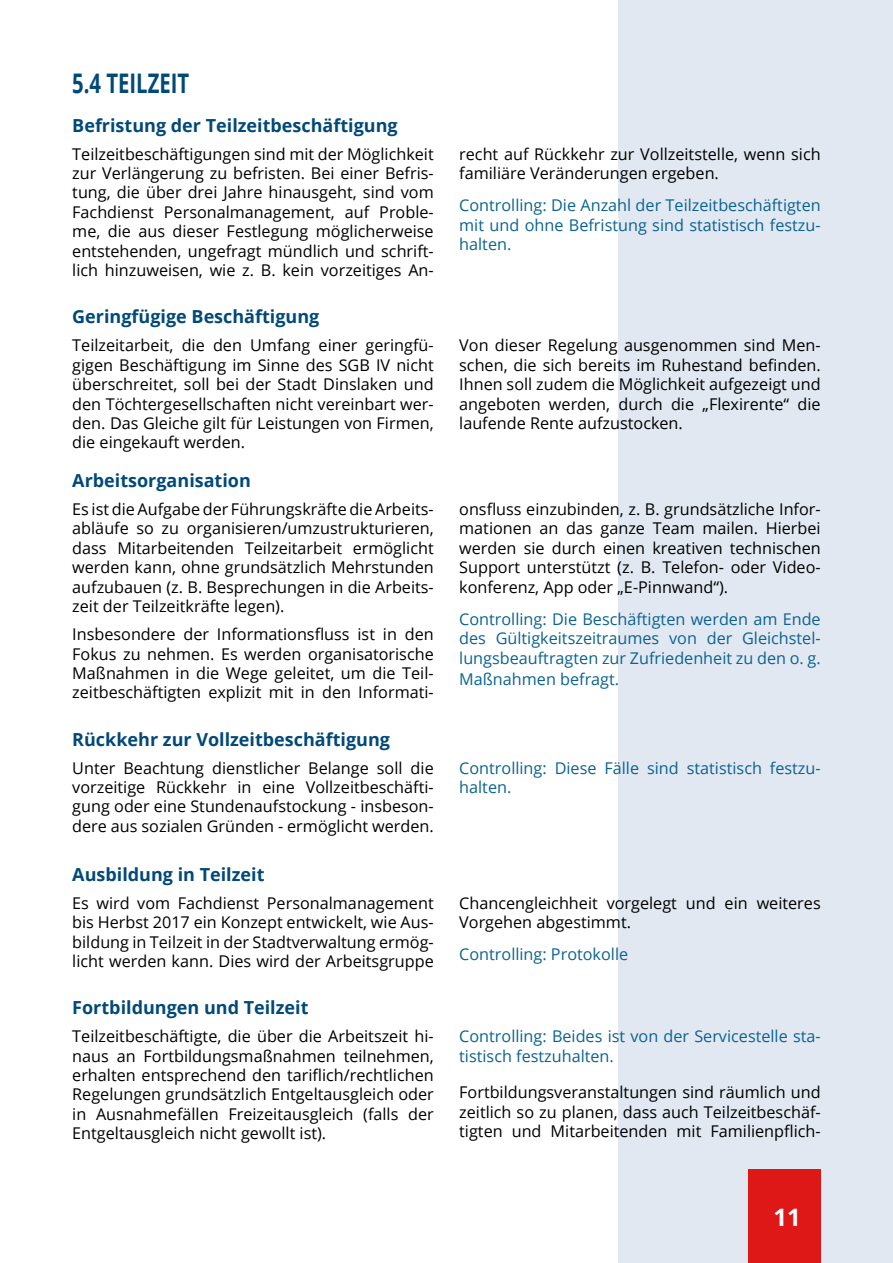
<style>
.page{position:relative;width:893px;height:1263px;background:#fff}
.page>*{position:absolute;margin:0;border:0;box-sizing:border-box;transform-origin:0 0}
.t1{font:700 27px "Open Sans";color:#004978;scale:.75 1}
.t2{font:700 24px "Open Sans";color:#fff}
.t3{font:700 18px "Open Sans";color:#004978}
.t4{font:16.2px/19.5px "Open Sans";color:#000;text-align:justify}
.t5{font:16.2px/19.5px "Open Sans";color:#0b6390;text-align:justify}
</style>
<div class="page">
<div style="left:619px;top:0;width:274px;height:1263px;background:#e1e8f1"></div>
<div style="left:748px;top:1169px;width:73px;height:94px;background:#de1817"></div>
<h1 class="t1" style="left:72px;top:64px;width:157px">5.4 TEILZEIT</h1>
<p class="t3" style="left:72px;top:112px;width:327px">Befristung der Teilzeitbeschäftigung</p>
<p class="t4" style="left:72px;top:143px;width:363px">Teilzeitbeschäftigungen sind mit der Möglichkeit zur Verlängerung zu befristen. Bei einer Befris&shy;tung, die über drei Jahre hinausgeht, sind vom Fachdienst Personalmanagement, auf Proble&shy;me, die aus dieser Festlegung möglicherweise entstehenden, ungefragt mündlich und schrift&shy;lich hinzuweisen, wie z. B. kein vorzeitiges An-</p>
<p class="t4" style="left:459px;top:143px;width:363px">recht auf Rückkehr zur Vollzeitstelle, wenn sich familiäre Veränderungen ergeben.</p>
<p class="t5" style="left:459px;top:195px;width:363px">Controlling: Die Anzahl der Teilzeitbeschäftigten mit und ohne Befristung sind statistisch festzu&shy;halten.</p>
<p class="t3" style="left:72px;top:304px;width:249px">Geringfügige Beschäftigung</p>
<p class="t4" style="left:72px;top:335px;width:363px">Teilzeitarbeit, die den Umfang einer geringfü&shy;gigen Beschäftigung im Sinne des SGB IV nicht überschreitet, soll bei der Stadt Dinslaken und den Töchtergesellschaften nicht vereinbart wer&shy;den. Das Gleiche gilt für Leistungen von Firmen, die eingekauft werden.</p>
<p class="t4" style="left:459px;top:335px;width:363px">Von dieser Regelung ausgenommen sind Men&shy;schen, die sich bereits im Ruhestand befinden.<br>Ihnen soll zudem die Möglichkeit aufgezeigt und angeboten werden, durch die „Flexirente“ die laufende Rente aufzustocken.</p>
<p class="t3" style="left:72px;top:468px;width:180px">Arbeitsorganisation</p>
<p class="t4" style="left:72px;top:499px;width:363px">Es ist die Aufgabe der Führungskräfte die Arbeits&shy;abläufe so zu organisieren/umzustrukturieren, dass Mitarbeitenden Teilzeitarbeit ermöglicht werden kann, ohne grundsätzlich Mehrstunden aufzubauen (z. B. Besprechungen in die Arbeits&shy;zeit der Teilzeitkräfte legen).</p>
<p class="t4" style="left:72px;top:624px;width:363px">Insbesondere der Informationsfluss ist in den Fokus zu nehmen. Es werden organisatorische Maßnahmen in die Wege geleitet, um die Teil&shy;zeitbeschäftigten explizit mit in den Informati-</p>
<p class="t4" style="left:459px;top:499px;width:363px">onsfluss einzubinden, z. B. grundsätzliche Infor&shy;mationen an das ganze Team mailen. Hierbei werden sie durch einen kreativen technischen Support unterstützt (z. B. Telefon- oder Video&shy;konferenz, App oder „E-Pinnwand“).</p>
<p class="t5" style="left:459px;top:609px;width:363px">Controlling: Die Beschäftigten werden am Ende des Gültigkeitszeitraumes von der Gleichstel&shy;lungsbeauftragten zur Zufriedenheit zu den o. g.</p>
<p class="t5" style="left:459px;top:669px;width:161px">Maßnahmen befragt.</p>
<p class="t3" style="left:72px;top:726px;width:319px">Rückkehr zur Vollzeitbeschäftigung</p>
<p class="t4" style="left:72px;top:757px;width:363px">Unter Beachtung dienstlicher Belange soll die vorzeitige Rückkehr in eine Vollzeitbeschäfti&shy;gung oder eine Stundenaufstockung ‑ insbeson&shy;dere aus sozialen Gründen - ermöglicht werden.</p>
<p class="t5" style="left:459px;top:757px;width:363px">Controlling: Diese Fälle sind statistisch festzu&shy;halten.</p>
<p class="t3" style="left:72px;top:861px;width:194px">Ausbildung in Teilzeit</p>
<p class="t4" style="left:72px;top:893px;width:363px">Es wird vom Fachdienst Personalmanagement bis Herbst 2017 ein Konzept entwickelt, wie Aus&shy;bildung in Teilzeit in der Stadtverwaltung ermög&shy;licht werden kann. Dies wird der Arbeitsgruppe</p>
<p class="t4" style="left:459px;top:893px;width:363px">Chancengleichheit vorgelegt und ein weiteres<br>Vorgehen abgestimmt.</p>
<p class="t5" style="left:459px;top:944px;width:170px">Controlling: Protokolle</p>
<p class="t3" style="left:72px;top:995px;width:238px">Fortbildungen und Teilzeit</p>
<p class="t4" style="left:72px;top:1026px;width:363px">Teilzeitbeschäftigte, die über die Arbeitszeit hi&shy;naus an Fortbildungsmaßnahmen teilnehmen, erhalten entsprechend den tariflich/rechtlichen Regelungen grundsätzlich Entgeltausgleich oder in Ausnahmefällen Freizeitausgleich (falls der Entgeltausgleich nicht gewollt ist).</p>
<p class="t5" style="left:459px;top:1026px;width:363px">Controlling: Beides ist von der Servicestelle sta&shy;tistisch festzuhalten.</p>
<p class="t4" style="left:459px;top:1082px;width:363px">Fortbildungsveranstaltungen sind räumlich und zeitlich so zu planen, dass auch Teilzeitbeschäf&shy;tigten und Mitarbeitenden mit Familienpflich-</p>
<h2 class="t2" style="left:773px;top:1200px;width:29px">11</h2>
</div>
